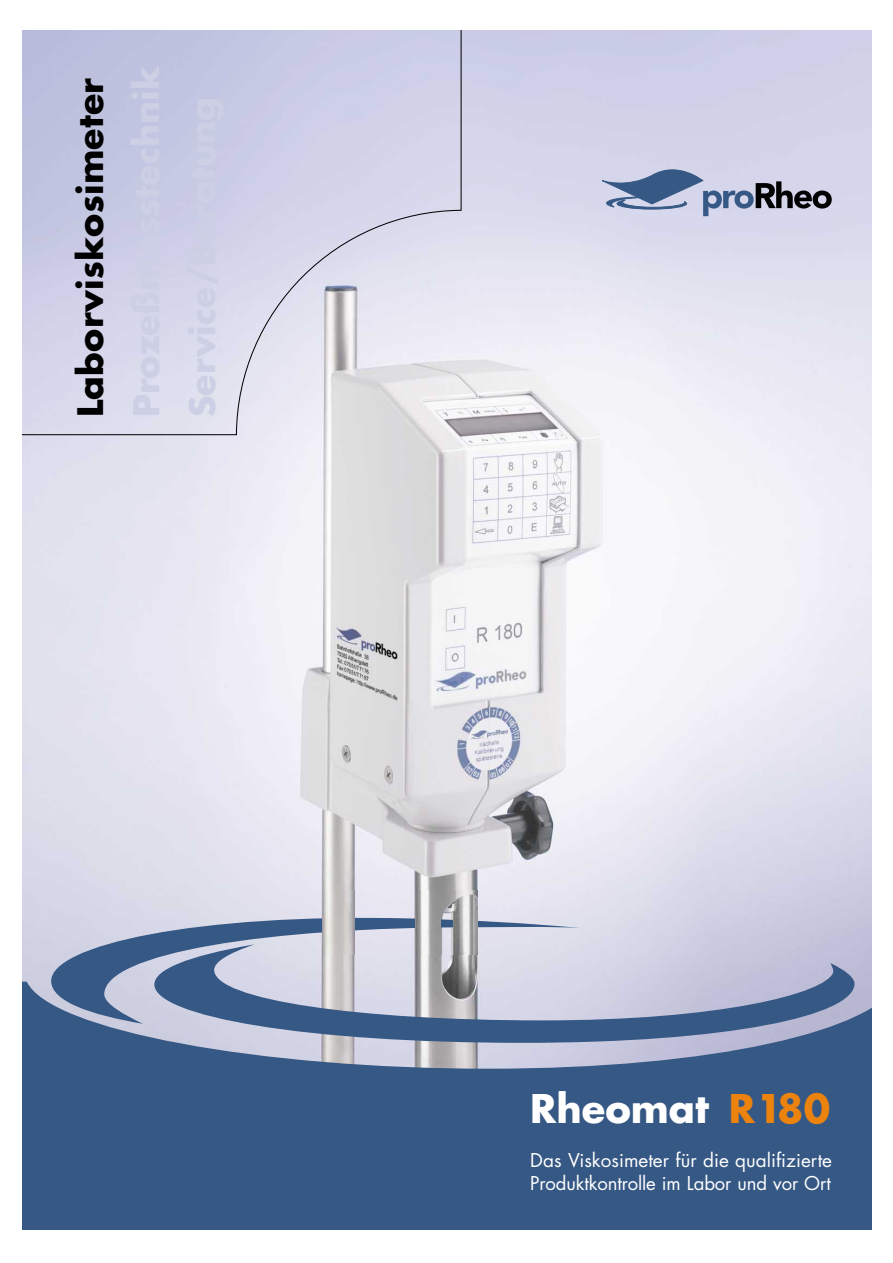
<style>
.page{position:relative;width:893px;height:1263px;background:#fff}
.page>*{position:absolute;margin:0;border:0;box-sizing:border-box;transform-origin:0 0}
.t1{font:700 38.4px "Futura";color:#fff}
.t2{font:700 34.2px "Futura";letter-spacing:.005em;color:#000}
.t3{font:18.6px/23.1px "Futura";color:#fff}
.s1{color:#ec830f}
</style>
<div class="page">
<img style="left:23px;top:30px;width:848px;height:952px">
<svg style="left:601px;top:160px;width:230px;height:56px;background:#a4acc3"></svg>
<svg style="left:51px;top:913px;width:529px;height:69px;background:#9ca9c3"></svg>
<svg style="left:154px;top:944px;width:700px;height:38px;background:#c1c4d6"></svg>
<svg style="left:23px;top:982px;width:848px;height:248px;background:#516c93"></svg>
<svg style="left:23px;top:30px;width:439px;height:406px;background:#d0d2e6"></svg>
<img style="left:323px;top:891px;width:32px;height:63px">
<img style="left:415px;top:891px;width:62px;height:63px">
<svg style="left:442px;top:913px;width:11px;height:18px"></svg>
<h2 class="t2" style="left:75px;top:417px;width:341px;rotate:-90deg">Laborviskosimeter</h2>
<h1 class="t1" style="left:530px;top:1091px;width:301px">Rheomat <span class="s1">R180</span></h1>
<p class="t3" style="left:530px;top:1150px;width:303px">Das Viskosimeter für die qualifizierte<br>Produktkontrolle im Labor und vor Ort</p>
</div>
